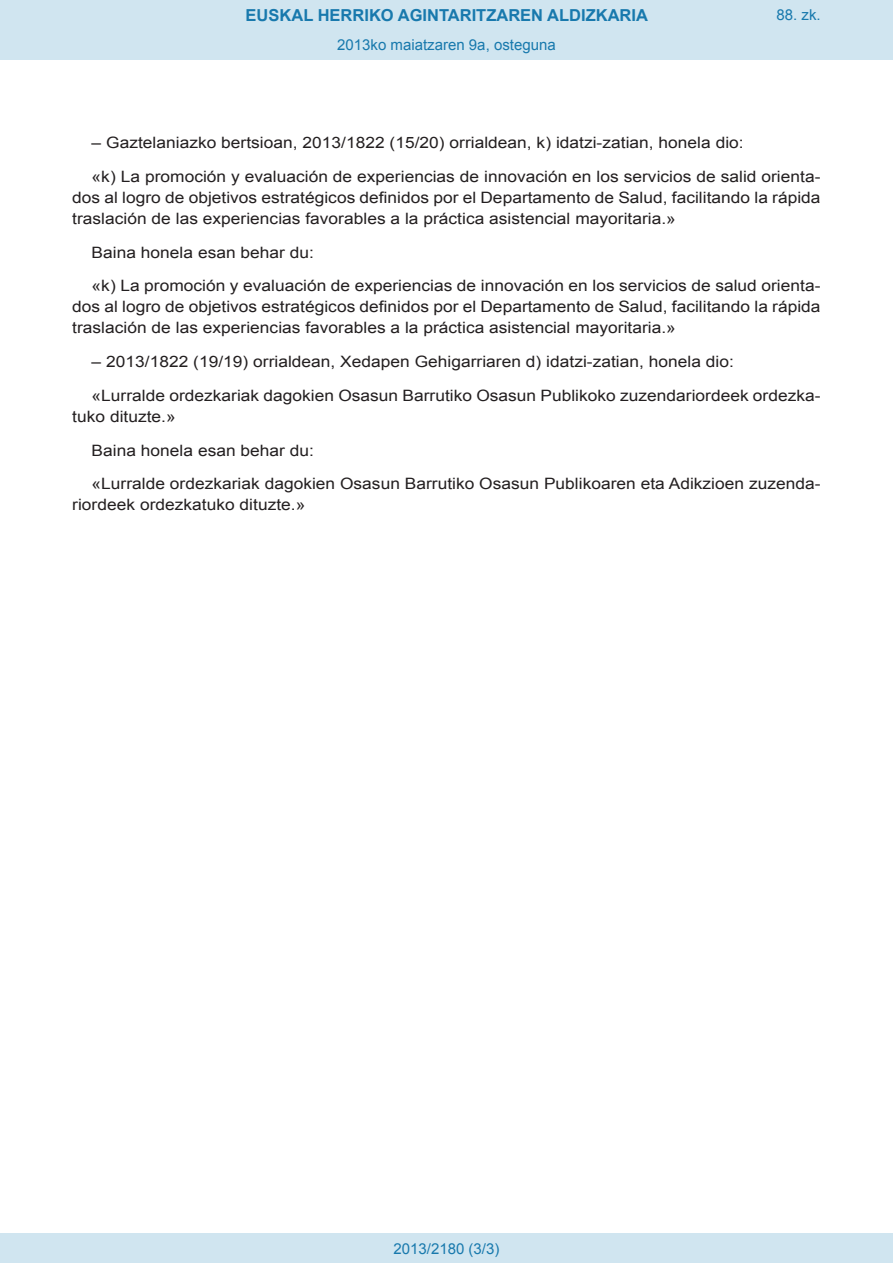
<style>
.page{position:relative;width:893px;height:1263px;background:#fff}
.page>*{position:absolute;margin:0;border:0;box-sizing:border-box;transform-origin:0 0}
.t1{font:700 16.5px "Arial";color:#1879ad}
.BOPVDetalle{font:15.6px/21px "Arial";color:#231f20;text-align:justify;scale:1.11 1}
.Paginacion_Centro{font:15px "Arial";color:#1879ad}
</style>
<div class="page">
<div style="left:0;top:0;width:893px;height:60px;background:#d0e5f0"></div>
<div style="left:0;top:1233px;width:893px;height:30px;background:#d0e5f0"></div>
<p class="t1" style="left:246px;top:4px;width:404px">EUSKAL HERRIKO AGINTARITZAREN ALDIZKARIA</p>
<p class="Paginacion_Centro" style="left:337px;top:35px;width:220px">2013ko maiatzaren 9a, osteguna</p>
<p class="Paginacion_Centro" style="left:776px;top:5px;width:46px">88. zk.</p>
<p class="BOPVDetalle" style="left:92px;top:132px;width:589px">– Gaztelaniazko bertsioan, 2013/1822 (15/20) orrialdean, k) idatzi-zatian, honela dio:</p>
<p class="BOPVDetalle" style="left:72px;top:166px;width:676px;text-indent:19px">«k) La promoción y evaluación de experiencias de innovación en los servicios de salid orienta&shy;dos al logro de objetivos estratégicos definidos por el Departamento de Salud, facilitando la rápida traslación de las experiencias favorables a la práctica asistencial mayoritaria.»</p>
<p class="BOPVDetalle" style="left:92px;top:242px;width:202px">Baina honela esan behar du:</p>
<p class="BOPVDetalle" style="left:72px;top:276px;width:676px;text-indent:19px">«k) La promoción y evaluación de experiencias de innovación en los servicios de salud orienta&shy;dos al logro de objetivos estratégicos definidos por el Departamento de Salud, facilitando la rápida traslación de las experiencias favorables a la práctica asistencial mayoritaria.»</p>
<p class="BOPVDetalle" style="left:92px;top:351px;width:580px">– 2013/1822 (19/19) orrialdean, Xedapen Gehigarriaren d) idatzi-zatian, honela dio:</p>
<p class="BOPVDetalle" style="left:72px;top:385px;width:676px;text-indent:19px">«Lurralde ordezkariak dagokien Osasun Barrutiko Osasun Publikoko zuzendariordeek ordezka&shy;tuko dituzte.»</p>
<p class="BOPVDetalle" style="left:92px;top:440px;width:202px">Baina honela esan behar du:</p>
<p class="BOPVDetalle" style="left:72px;top:474px;width:676px;text-indent:19px">«Lurralde ordezkariak dagokien Osasun Barrutiko Osasun Publikoaren eta Adikzioen zuzenda&shy;riordeek ordezkatuko dituzte.»</p>
<p class="Paginacion_Centro" style="left:393px;top:1238px;width:107px">2013/2180 (3/3)</p>
</div>
